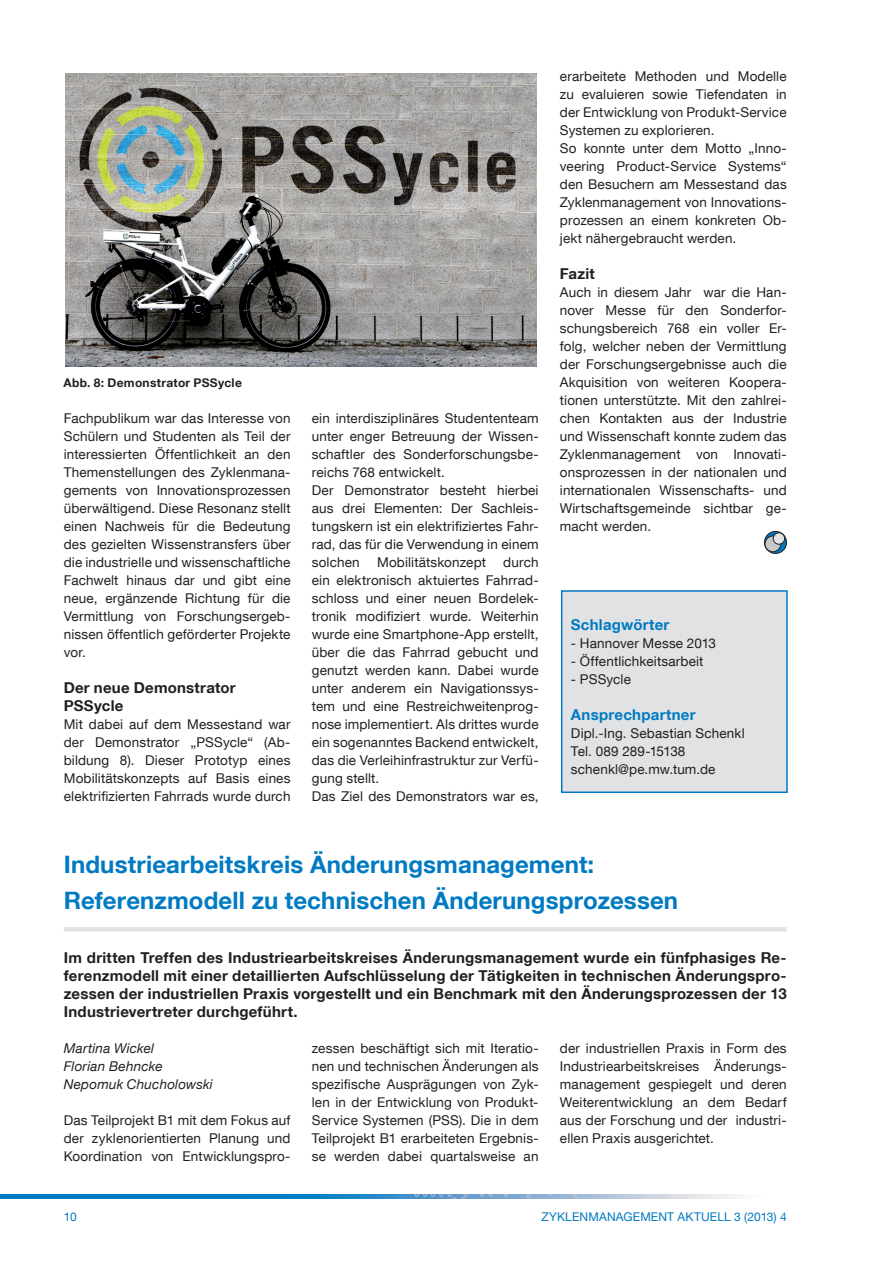
<style>
.page{position:relative;width:893px;height:1263px;background:#fff}
.page>*{position:absolute;margin:0;border:0;box-sizing:border-box;transform-origin:0 0}
.t1{font:700 24px/36px "TUM Neue Helvetica";letter-spacing:.005em;color:#007ac2}
.t2{font:700 15px/18px "TUM Neue Helvetica";letter-spacing:.015em;color:#231f20}
.t3{font:700 15px "TUM Neue Helvetica";letter-spacing:.02em;color:#007ac2}
.t4{font:13.5px/18px "TUM Neue Helvetica";letter-spacing:.01em;color:#231f20;text-align:justify}
.t5{font:italic 13.5px/18px "TUM Neue Helvetica";letter-spacing:.015em;color:#231f20}
.t6{font:12px "TUM Neue Helvetica";letter-spacing:.015em;color:#007ac2}
.t7{font:700 12px "TUM Neue Helvetica";letter-spacing:.025em;color:#231f20}
</style>
<div class="page">
<div style="left:562px;top:591px;width:225px;height:201px;background:#e1e2e4"></div>
<div style="left:561px;top:590px;width:227px;height:203px;border:2px solid #007ac2"></div>
<svg style="left:764px;top:531px;width:22px;height:22px"></svg>
<div style="left:764px;top:531px;width:23px;height:23px;border:1px solid #231f20;border-radius:50%"></div>
<svg style="left:765px;top:536px;width:16px;height:16px"></svg>
<div style="left:765px;top:536px;width:16px;height:16px;border:1px solid #231f20;border-radius:50%"></div>
<div style="left:773px;top:533px;width:12px;height:11px;background:#e1e2e4;border-radius:50%"></div>
<div style="left:773px;top:533px;width:12px;height:11px;border:1px solid #231f20;border-radius:50%"></div>
<div style="left:64px;top:927px;width:723px;height:5px;background:#e1e2e4"></div>
<img style="left:65px;top:73px;width:471px;height:293px">
<img style="left:0;top:1194px;width:739px;height:5px">
<p class="t7" style="left:64px;top:375px;width:180px">Abb. 8: Demonstrator PSSycle</p>
<p class="t4" style="left:64px;top:409px;width:228px">Fachpublikum war das Interesse von Schülern und Studenten als Teil der interessierten Öffentlichkeit an den Themenstellungen des Zyklenmana&shy;gements von Innovationsprozessen überwältigend. Diese Resonanz stellt einen Nachweis für die Bedeutung des gezielten Wissenstransfers über die industrielle und wissenschaftliche Fachwelt hinaus dar und gibt eine neue, ergänzende Richtung für die Vermittlung von Forschungsergeb&shy;nissen öffentlich geförderter Projekte vor.</p>
<p class="t2" style="left:64px;top:678px;width:173px">Der neue Demonstrator<br>PSSycle</p>
<p class="t4" style="left:64px;top:715px;width:228px">Mit dabei auf dem Messestand war der Demonstrator „PSSycle“ (Ab&shy;bildung 8). Dieser Prototyp eines Mobilitätskonzepts auf Basis eines elektrifizierten Fahrrads wurde durch</p>
<p class="t4" style="left:312px;top:409px;width:228px;text-align:left">ein interdisziplinäres Studententeam unter enger Betreuung der Wissen&shy;schaftler des Sonderforschungsbe&shy;reichs 768 entwickelt.<br>Der Demonstrator besteht hierbei aus drei Elementen: Der Sachleis&shy;tungskern ist ein elektrifiziertes Fahr&shy;rad, das für die Verwendung in einem solchen</p>
<p class="t4" style="left:312px;top:553px;width:228px;text-align:left;text-indent:191px">durch ein elektronisch aktuiertes Fahrrad&shy;schloss und einer neuen Bordelek&shy;tronik modifiziert wurde. Weiterhin wurde eine Smartphone-App erstellt, über die das Fahrrad gebucht und genutzt werden kann. Dabei wurde unter anderem ein Navigationssys&shy;tem und eine Restreichweitenprog&shy;nose implementiert. Als drittes wurde ein sogenanntes Backend entwickelt, das die Verleihinfrastruktur zur Verfü&shy;gung stellt.<br>Das Ziel des Demonstrators war es,</p>
<p class="t4" style="left:377px;top:553px;width:110px">Mobilitätskonzept</p>
<p class="t4" style="left:560px;top:67px;width:228px;text-align:left">erarbeitete Methoden und Modelle zu evaluieren sowie Tiefendaten in der Entwicklung von Produkt-Service Systemen zu explorieren.<br>So konnte unter dem Motto „Inno&shy;veering Product-Service Systems“ den Besuchern am Messestand das Zyklenmanagement von Innovations&shy;prozessen an einem konkreten Ob&shy;jekt nähergebraucht werden.</p>
<p class="t2" style="left:560px;top:264px;width:36px">Fazit</p>
<p class="t4" style="left:560px;top:283px;width:228px">Auch in diesem Jahr war die Han&shy;nover Messe für den Sonderfor&shy;schungsbereich 768 ein voller Er&shy;folg, welcher neben der Vermittlung der Forschungsergebnisse auch die Akquisition von weiteren Koopera&shy;tionen unterstützte. Mit den zahlrei&shy;chen Kontakten aus der Industrie und Wissenschaft konnte zudem das Zyklenmanagement von Innovati&shy;onsprozessen in der nationalen und internationalen Wissenschafts- und Wirtschaftsgemeinde sichtbar ge&shy;macht werden.</p>
<p class="t3" style="left:571px;top:615px;width:100px">Schlagwörter</p>
<p class="t4" style="left:571px;top:634px;width:147px">- Hannover Messe 2013</p>
<p class="t4" style="left:571px;top:652px;width:134px">- Öffentlichkeitsarbeit</p>
<p class="t4" style="left:571px;top:670px;width:62px">- PSSycle</p>
<p class="t3" style="left:571px;top:705px;width:126px">Ansprechpartner</p>
<p class="t4" style="left:571px;top:724px;width:175px;text-align:left">Dipl.-Ing. Sebastian Schenkl<br>Tel. 089 289-15138 schenkl@pe.mw.tum.de</p>
<h1 class="t1" style="left:64px;top:846px;width:616px">Industriearbeitskreis Änderungsmanagement:<br>Referenzmodell zu technischen Änderungsprozessen</h1>
<p class="t2" style="left:64px;top:948px;width:724px;text-align:justify">Im dritten Treffen des Industriearbeitskreises Änderungsmanagement wurde ein fünfphasiges Re&shy;ferenzmodell mit einer detaillierten Aufschlüsselung der Tätigkeiten in technischen Änderungspro&shy;zessen der industriellen Praxis vorgestellt und ein Benchmark mit den Änderungsprozessen der 13<br>Industrievertreter durchgeführt.</p>
<p class="t5" style="left:64px;top:1039px;width:151px">Martina Wickel<br>Florian Behncke<br>Nepomuk Chucholowski</p>
<p class="t4" style="left:64px;top:1111px;width:228px">Das Teilprojekt B1 mit dem Fokus auf der zyklenorientierten Planung und Koordination von Entwicklungspro-</p>
<p class="t4" style="left:312px;top:1039px;width:228px">zessen beschäftigt sich mit Iteratio&shy;nen und technischen Änderungen als spezifische Ausprägungen von Zyk&shy;len in der Entwicklung von Produkt-Service Systemen (PSS). Die in dem Teilprojekt B1 erarbeiteten Ergebnis&shy;se werden dabei quartalsweise an</p>
<p class="t4" style="left:560px;top:1039px;width:228px">der industriellen Praxis in Form des Industriearbeitskreises Änderungs&shy;management gespiegelt und deren Weiterentwicklung an dem Bedarf aus der Forschung und der industri&shy;ellen Praxis ausgerichtet.</p>
<p class="t6" style="left:64px;top:1209px;width:14px">10</p>
<p class="t6" style="left:541px;top:1209px;width:34px">Zyklenmanagement</p>
<p class="t6" style="left:677px;top:1209px;width:25px">aktuell</p>
<p class="t6" style="left:734px;top:1209px;width:54px">3 (2013) 4</p>
</div>
